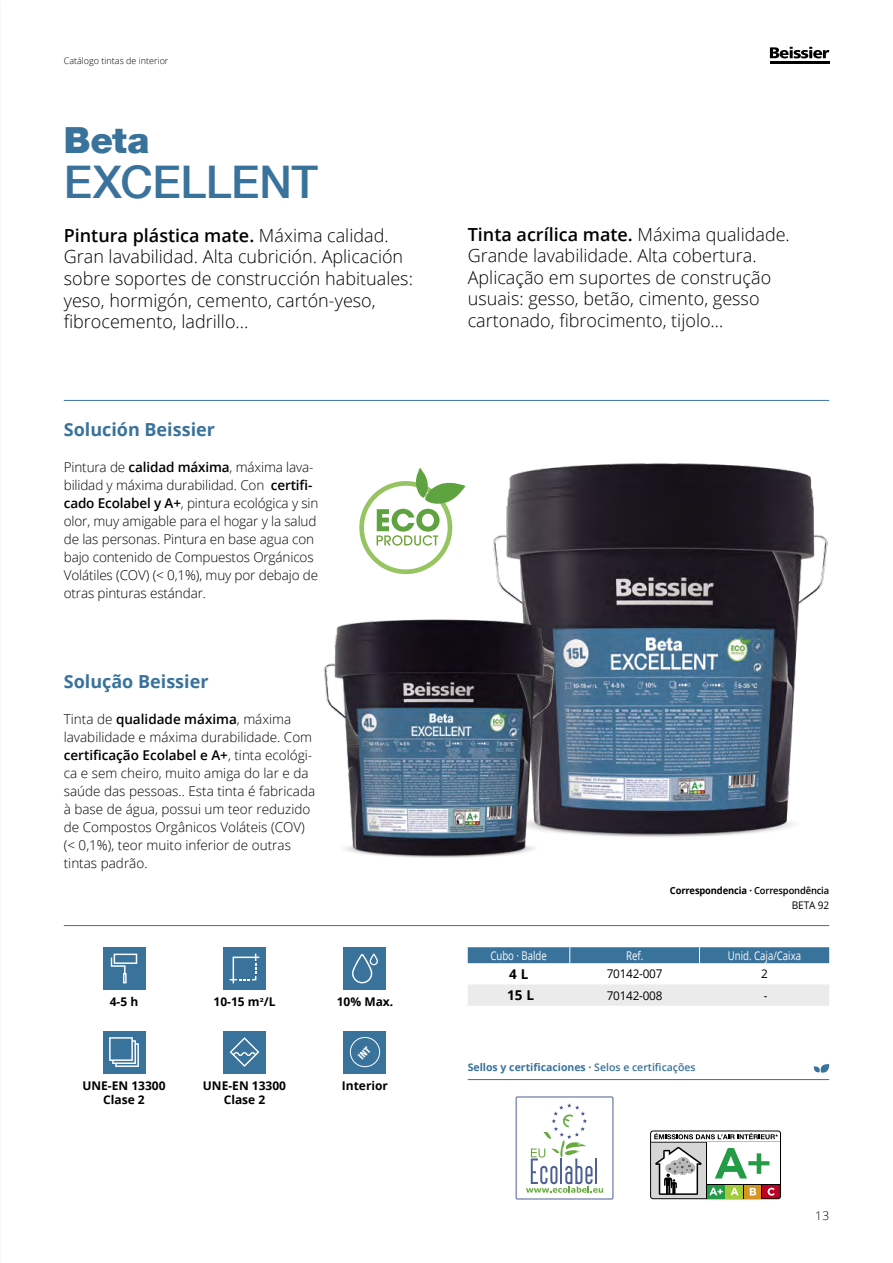
<style>
.page{position:relative;width:893px;height:1263px;background:#fff}
.page>*{position:absolute;margin:0;border:0;box-sizing:border-box;transform-origin:0 0}
.t1{font:500 45px "Helvetica Neue LT Com";letter-spacing:-.005em;color:#39729b}
.t2{font:900 36px "Helvetica Neue LT Com";color:#39729b}
.t3{font:300 18px/21.6px "Open Sans";color:#000}
.t4{font:700 18px "Open Sans";color:#39729b}
.t5{font:300 13.5px/18px "Open Sans";letter-spacing:-.01em;color:#000}
.t6{font:700 13.5px "Open Sans";color:#000}
.t7{font:700 12px/14.4px "Open Sans";color:#000;text-align:center}
.t8{font:12px "Open Sans";color:#fff;scale:.8 1}
.t9{font:12px "Open Sans";letter-spacing:-.02em;color:#000}
.t10{font:300 12px "Open Sans";color:#000}
.t11{font:700 10.5px "Open Sans";color:#39729b}
.t12{font:10.5px "Open Sans";letter-spacing:-.015em;color:#000;scale:.96 1}
.t13{font:700 9.75px "Open Sans";letter-spacing:-.015em;color:#000;scale:.96 1}
.t14{font:300 9px "Open Sans";color:#000}
.s1{font-weight:600}
</style>
<div class="page">
<hr style="left:64px;top:400px;width:765px;height:1px;background:#39729b">
<hr style="left:64px;top:925px;width:765px;height:1px;background:#39729b">
<hr style="left:468px;top:1079px;width:361px;height:1px;background:#39729b">
<svg style="left:814px;top:1064px;width:15px;height:9px"></svg>
<div style="left:516px;top:1097px;width:97px;height:102px;border:1px solid #4d6093"></div>
<svg style="left:526px;top:1103px;width:77px;height:90px"></svg>
<svg style="left:650px;top:1130px;width:131px;height:69px"></svg>
<div style="left:103px;top:947px;width:42px;height:43px;background:#39729b"></div>
<svg style="left:111px;top:954px;width:26px;height:29px"></svg>
<div style="left:223px;top:947px;width:43px;height:43px;background:#39729b"></div>
<svg style="left:230px;top:954px;width:29px;height:29px"></svg>
<div style="left:344px;top:947px;width:42px;height:43px;background:#39729b"></div>
<svg style="left:352px;top:953px;width:26px;height:30px"></svg>
<div style="left:103px;top:1031px;width:42px;height:42px;background:#39729b"></div>
<svg style="left:109px;top:1037px;width:30px;height:30px"></svg>
<div style="left:223px;top:1031px;width:43px;height:42px;background:#39729b"></div>
<svg style="left:230px;top:1037px;width:29px;height:30px"></svg>
<div style="left:344px;top:1031px;width:42px;height:42px;background:#39729b"></div>
<img style="left:506px;top:463px;width:322px;height:374px">
<img style="left:323px;top:529px;width:251px;height:329px">
<div style="left:468px;top:984px;width:361px;height:22px;background:#ebebeb"></div>
<svg style="left:468px;top:947px;width:361px;height:16px;background:#3d749d"></svg>
<svg style="left:359px;top:481px;width:93px;height:93px"></svg>
<div style="left:364px;top:486px;width:84px;height:83px;background:#fff;border-radius:50%"></div>
<svg style="left:377px;top:468px;width:88px;height:78px"></svg>
<svg style="left:770px;top:47px;width:59px;height:11px"></svg>
<hr style="left:770px;top:61px;width:59px;height:3px;background:#000">
<svg style="left:349px;top:1037px;width:32px;height:31px"></svg>
<p class="t14" style="left:64px;top:54px;width:106px">Catálogo tintas de interior</p>
<h2 class="t2" style="left:64px;top:119px;width:87px">Beta</h2>
<h1 class="t1" style="left:64px;top:155px;width:256px">EXCELLENT</h1>
<h3 class="t3" style="left:64px;top:224px;width:351px"><span class="s1">Pintura plástica mate.</span> Máxima calidad.<br>Gran lavabilidad. Alta cubrición. Aplicación sobre soportes de construcción habituales: yeso, hormigón, cemento, cartón-yeso, fibrocemento, ladrillo...</h3>
<h3 class="t4" style="left:64px;top:417px;width:153px">Solución Beissier</h3>
<p class="t5" style="left:64px;top:458px;width:256px">Pintura de <span class="s1">calidad máxima</span>, máxima lava&shy;bilidad y máxima durabilidad. Con <span class="s1">certifi&shy;cado Ecolabel y A+</span>, pintura ecológica y sin olor, muy amigable para el hogar y la salud de las personas. Pintura en base agua con bajo contenido de Compuestos Orgánicos Volátiles (COV) (&lt; 0,1%), muy por debajo de otras pinturas estándar.</p>
<h3 class="t4" style="left:64px;top:668px;width:146px">Solução Beissier</h3>
<p class="t5" style="left:64px;top:709px;width:253px">Tinta de <span class="s1">qualidade máxima</span>, máxima lavabilidade e máxima durabilidade. Com <span class="s1">certificação Ecolabel e A+</span>, tinta ecológi&shy;ca e sem cheiro, muito amiga do lar e da saúde das pessoas.. Esta tinta é fabricada à base de água, possui um teor reduzido de Compostos Orgânicos Voláteis (COV) (&lt; 0,1%), teor muito inferior de outras tintas padrão.</p>
<p class="t7" style="left:110px;top:994px;width:30px">4-5 h</p>
<p class="t7" style="left:214px;top:994px;width:63px">10-15 m<sup>2</sup>/L</p>
<p class="t7" style="left:337px;top:994px;width:58px">10% Max.</p>
<p class="t7" style="left:82px;top:1078px;width:85px">UNE-EN 13300<br>Clase 2</p>
<p class="t7" style="left:203px;top:1078px;width:85px">UNE-EN 13300<br>Clase 2</p>
<p class="t7" style="left:342px;top:1078px;width:48px">Interior</p>
<h3 class="t3" style="left:468px;top:223px;width:324px"><span class="s1">Tinta acrílica mate.</span> Máxima qualidade.<br>Grande lavabilidade. Alta cobertura.<br>Aplicação em suportes de construção usuais: gesso, betão, cimento, gesso cartonado, fibrocimento, tijolo…</h3>
<p class="t13" style="left:670px;top:884px;width:167px">Correspondencia · <span class="s1">Correspondência</span></p>
<p class="t12" style="left:792px;top:898px;width:40px">BETA 92</p>
<p class="t8" style="left:490px;top:947px;width:72px">Cubo · Balde</p>
<p class="t8" style="left:626px;top:947px;width:23px">Ref.</p>
<p class="t8" style="left:728px;top:947px;width:93px">Unid. Caja/Caixa</p>
<p class="t6" style="left:509px;top:964px;width:21px">4 L</p>
<p class="t9" style="left:607px;top:966px;width:57px">70142-007</p>
<p class="t9" style="left:761px;top:966px;width:8px">2</p>
<p class="t6" style="left:507px;top:986px;width:28px">15 L</p>
<p class="t9" style="left:607px;top:987px;width:57px">70142-008</p>
<p class="t9" style="left:764px;top:987px;width:5px">-</p>
<p class="t11" style="left:468px;top:1060px;width:229px">Sellos y certificaciones · <span class="s1">Selos e certificações</span></p>
<p class="t10" style="left:815px;top:1208px;width:16px">13</p>
</div>
